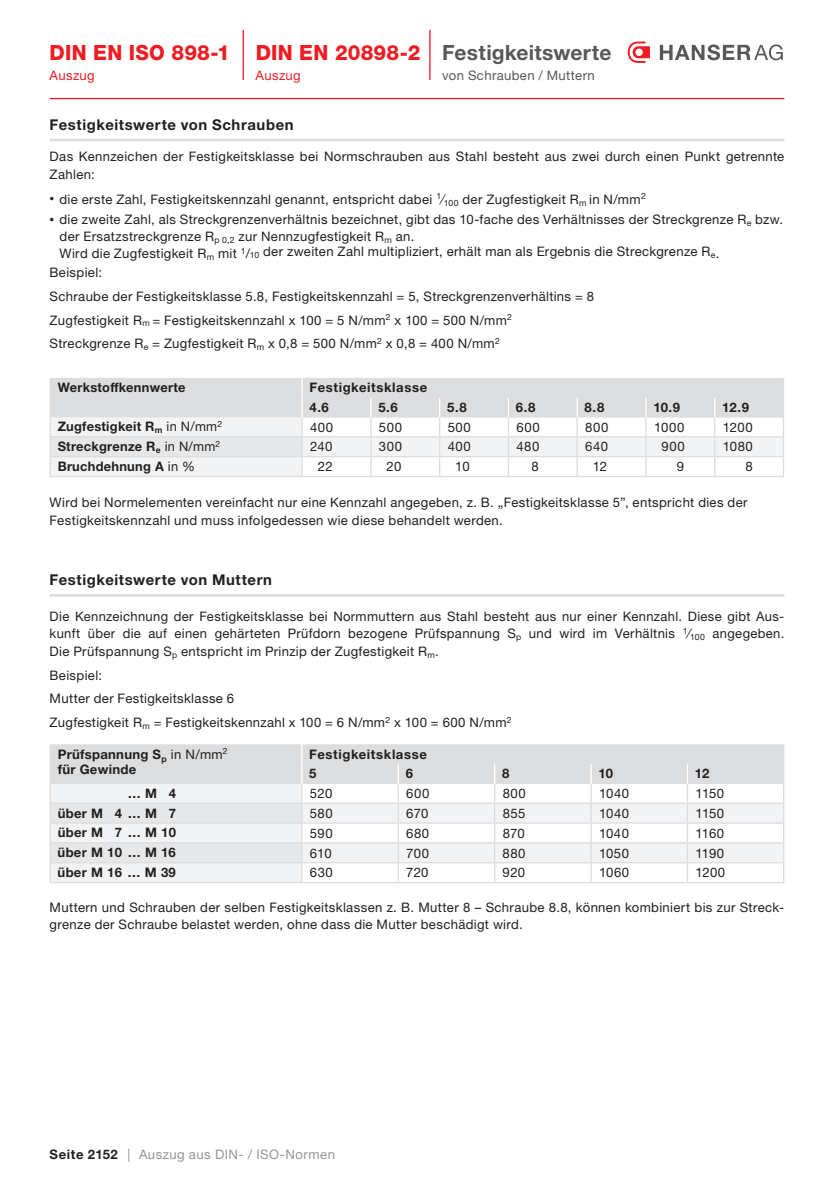
<style>
.page{position:relative;width:834px;height:1181px;background:#fff}
.page>*{position:absolute;margin:0;border:0;box-sizing:border-box;transform-origin:0 0}
.t1{font:800 21px "Helvetica Neue LT Pro";letter-spacing:.01em;color:#ee1d23;scale:.96 1}
.t2{font:700 14.88px "Helvetica Neue LTW1 G";letter-spacing:.04em;color:#231f20}
.t3{font:13.12px/17.5px "Helvetica Neue LTW1 G";letter-spacing:.025em;color:#231f20}
.t4{font:700 13.12px/14.9px "Helvetica Neue LTW1 G";letter-spacing:.02em;color:#231f20}
.t5{font:700 13.12px/19.8px "Helvetica Neue LTW1 G";letter-spacing:.045em;color:#231f20}
.t6{font:13.12px "Helvetica Neue LTW1 G";letter-spacing:.035em;color:#939598}
.t7{font:13.12px "Helvetica Neue LTW1 G";letter-spacing:.025em;color:#57585a}
.t8{font:13.12px "Helvetica Neue LTW1 G";letter-spacing:.03em;color:#ee1d23}
.s1{font-family:"Helvetica Neue LTW1 G";font-weight:700;color:#57585a}
.s2{font-size:9.62px}
.s3{font-size:8.58px}
.s4{font-weight:400}
.s5{font-weight:700;color:#231f20}
</style>
<div class="page">
<hr style="left:50px;top:98px;width:734px;height:1px;background:#ee1d23">
<hr style="left:242px;top:30px;width:2px;height:30px;background:#ee1d23">
<hr style="left:429px;top:30px;width:1px;height:30px;background:#ee1d23">
<hr style="left:242px;top:60px;width:2px;height:20px;background:#ee1d23">
<svg style="left:429px;top:60px;width:1px;height:20px"></svg>
<hr style="left:302px;top:476px;width:69px;height:1px;background:#dcdddf">
<hr style="left:371px;top:476px;width:68px;height:1px;background:#dcdddf">
<hr style="left:439px;top:476px;width:69px;height:1px;background:#dcdddf">
<hr style="left:508px;top:476px;width:69px;height:1px;background:#dcdddf">
<hr style="left:577px;top:476px;width:68px;height:1px;background:#dcdddf">
<hr style="left:645px;top:476px;width:69px;height:1px;background:#dcdddf">
<hr style="left:714px;top:476px;width:70px;height:1px;background:#dcdddf">
<hr style="left:50px;top:476px;width:252px;height:1px;background:#dcdddf">
<svg style="left:50px;top:378px;width:734px;height:98px"></svg>
<hr style="left:50px;top:436px;width:252px;height:1px;background:#dcdddf">
<hr style="left:302px;top:882px;width:96px;height:1px;background:#dcdddf">
<hr style="left:398px;top:882px;width:96px;height:1px;background:#dcdddf">
<hr style="left:494px;top:882px;width:97px;height:1px;background:#dcdddf">
<hr style="left:591px;top:882px;width:96px;height:1px;background:#dcdddf">
<hr style="left:687px;top:882px;width:97px;height:1px;background:#dcdddf">
<svg style="left:50px;top:744px;width:734px;height:138px"></svg>
<hr style="left:50px;top:882px;width:252px;height:1px;background:#dcdddf">
<hr style="left:50px;top:139px;width:734px;height:2px;background:#dcdddf">
<hr style="left:50px;top:594px;width:734px;height:3px;background:#dcdddf">
<svg style="left:627px;top:42px;width:22px;height:21px"></svg>
<svg style="left:659px;top:44px;width:123px;height:16px"></svg>
<h1 class="t1" style="left:50px;top:40px;width:586px">DIN EN ISO 898-1 DIN EN 20898-2 <span class="s1">Festigkeitswerte</span></h1>
<p class="t8" style="left:50px;top:67px;width:47px">Auszug</p>
<p class="t8" style="left:255px;top:67px;width:47px">Auszug</p>
<p class="t7" style="left:442px;top:67px;width:154px">von Schrauben / Muttern</p>
<p class="t2" style="left:50px;top:115px;width:245px">Festigkeitswerte von Schrauben</p>
<p class="t3" style="left:50px;top:148px;width:736px">Das Kennzeichen der Festigkeitsklasse bei Normschrauben aus Stahl besteht aus zwei durch einen Punkt getrennte<br>Zahlen:</p>
<p class="t3" style="left:50px;top:190px;width:597px"><span class="s2">•</span> die erste Zahl, Festigkeitskennzahl genannt, entspricht dabei <sup>1</sup>/<sub>100</sub> der Zugfestigkeit R<sub>m</sub> in N/mm<sup>2</sup></p>
<p class="t3" style="left:60px;top:211px;width:725px;line-height:16.6px;text-indent:-10px"><span class="s2">•</span> die zweite Zahl, als Streckgrenzenverhältnis bezeichnet, gibt das 10-fache des Verhältnisses der Streckgrenze R<sub>e</sub> bzw. der Ersatzstreckgrenze R<sub>p</sub> <sub>0,2</sub> zur Nennzugfestigkeit R<sub>m</sub> an.</p>
<p class="t3" style="left:50px;top:240px;width:671px;line-height:21.2px;text-indent:10px">Wird die Zugfestigkeit R<sub>m</sub> mit <span class="s3">1</span>/<sub>10</sub> der zweiten Zahl multipliziert, erhält man als Ergebnis die Streckgrenze R<sub>e</sub>.<br>Beispiel:</p>
<p class="t3" style="left:50px;top:284px;width:546px;line-height:23.6px">Schraube der Festigkeitsklasse 5.8, Festigkeitskennzahl = 5, Streckgrenzenverhältins = 8<br>Zugfestigkeit R<sub>m</sub> = Festigkeitskennzahl x 100 = 5 N/mm<sup>2</sup> x 100 = 500 N/mm<sup>2<br></sup>Streckgrenze R<sub>e</sub> = Zugfestigkeit R<sub>m</sub> x 0,8 = 500 N/mm<sup>2</sup> x 0,8 = 400 N/mm<sup>2</sup></p>
<p class="t4" style="left:58px;top:380px;width:129px">Werkstoffkennwerte</p>
<p class="t5" style="left:309px;top:377px;width:119px">Festigkeitsklasse<br>4.6</p>
<p class="t4" style="left:378px;top:400px;width:21px">5.6</p>
<p class="t4" style="left:447px;top:400px;width:21px">5.8</p>
<p class="t4" style="left:515px;top:400px;width:21px">6.8</p>
<p class="t4" style="left:584px;top:400px;width:21px">8.8</p>
<p class="t4" style="left:653px;top:400px;width:28px">10.9</p>
<p class="t4" style="left:722px;top:400px;width:29px">12.9</p>
<p class="t4" style="left:58px;top:419px;width:166px">Zugfestigkeit R<sub>m</sub> <span class="s4">in N/mm</span><sup>2</sup></p>
<p class="t3" style="left:310px;top:418px;width:25px">400</p>
<p class="t3" style="left:379px;top:418px;width:24px">500</p>
<p class="t3" style="left:447px;top:418px;width:24px">500</p>
<p class="t3" style="left:516px;top:418px;width:25px">600</p>
<p class="t3" style="left:585px;top:418px;width:25px">800</p>
<p class="t3" style="left:654px;top:418px;width:32px">1000</p>
<p class="t3" style="left:722px;top:418px;width:31px">1200</p>
<p class="t4" style="left:58px;top:439px;width:164px">Streckgrenze R<sub>e</sub> <span class="s4">in N/mm</span><sup>2</sup></p>
<p class="t3" style="left:310px;top:438px;width:24px">240</p>
<p class="t3" style="left:379px;top:438px;width:25px">300</p>
<p class="t3" style="left:447px;top:438px;width:25px">400</p>
<p class="t3" style="left:516px;top:438px;width:24px">480</p>
<p class="t3" style="left:585px;top:438px;width:24px">640</p>
<p class="t3" style="left:661px;top:438px;width:25px">900</p>
<p class="t3" style="left:722px;top:438px;width:32px">1080</p>
<p class="t4" style="left:58px;top:459px;width:139px">Bruchdehnung A <span class="s4">in %</span></p>
<p class="t3" style="left:318px;top:458px;width:16px">22</p>
<p class="t3" style="left:386px;top:458px;width:16px">20</p>
<p class="t3" style="left:455px;top:458px;width:16px">10</p>
<p class="t3" style="left:531px;top:458px;width:9px">8</p>
<p class="t3" style="left:592px;top:458px;width:16px">12</p>
<p class="t3" style="left:676px;top:458px;width:9px">9</p>
<p class="t3" style="left:745px;top:458px;width:9px">8</p>
<p class="t3" style="left:50px;top:493px;width:699px">Wird bei Normelementen vereinfacht nur eine Kennzahl angegeben, z. B. „Festigkeitsklasse 5”, entspricht dies der<br>Festigkeitskennzahl und muss infolgedessen wie diese behandelt werden.</p>
<p class="t2" style="left:50px;top:570px;width:224px">Festigkeitswerte von Muttern</p>
<p class="t3" style="left:50px;top:607px;width:736px;text-align:justify">Die Kennzeichnung der Festigkeitsklasse bei Normmuttern aus Stahl besteht aus nur einer Kennzahl. Diese gibt Aus&shy;kunft über die auf einen gehärteten Prüfdorn bezogene Prüfspannung S<sub>p</sub> und wird im Verhältnis <sup>1</sup>/<sub>100</sub> angegeben.<br>Die Prüfspannung S<sub>p</sub> entspricht im Prinzip der Zugfestigkeit R<sub>m</sub>.</p>
<p class="t3" style="left:50px;top:663px;width:463px;line-height:23.6px">Beispiel:<br>Mutter der Festigkeitsklasse 6<br>Zugfestigkeit R<sub>m</sub> = Festigkeitskennzahl x 100 = 6 N/mm<sup>2</sup> x 100 = 600 N/mm<sup>2</sup></p>
<p class="t4" style="left:58px;top:746px;width:171px">Prüfspannung S<sub>p</sub> <span class="s4">in N/mm</span><sup>2 </sup>für Gewinde</p>
<p class="t5" style="left:309px;top:744px;width:119px">Festigkeitsklasse<br>5</p>
<p class="t4" style="left:405px;top:766px;width:9px">6</p>
<p class="t4" style="left:502px;top:766px;width:9px">8</p>
<p class="t4" style="left:598px;top:766px;width:16px">10</p>
<p class="t4" style="left:694px;top:766px;width:16px">12</p>
<p class="t4" style="left:128px;top:785px;width:50px">… M 4</p>
<p class="t3" style="left:310px;top:784px;width:24px">520</p>
<p class="t3" style="left:406px;top:784px;width:25px">600</p>
<p class="t3" style="left:502px;top:784px;width:25px">800</p>
<p class="t3" style="left:599px;top:784px;width:31px">1040</p>
<p class="t3" style="left:695px;top:784px;width:30px">1150</p>
<p class="t4" style="left:58px;top:805px;width:120px">über M 4 … M 7</p>
<p class="t3" style="left:310px;top:804px;width:24px">580</p>
<p class="t3" style="left:406px;top:804px;width:24px">670</p>
<p class="t3" style="left:502px;top:804px;width:24px">855</p>
<p class="t3" style="left:599px;top:804px;width:31px">1040</p>
<p class="t3" style="left:695px;top:804px;width:30px">1150</p>
<p class="t4" style="left:58px;top:825px;width:120px">über M 7 … M 10</p>
<p class="t3" style="left:310px;top:824px;width:24px">590</p>
<p class="t3" style="left:406px;top:824px;width:24px">680</p>
<p class="t3" style="left:502px;top:824px;width:24px">870</p>
<p class="t3" style="left:599px;top:824px;width:31px">1040</p>
<p class="t3" style="left:695px;top:824px;width:30px">1160</p>
<p class="t4" style="left:58px;top:845px;width:120px">über M 10 … M 16</p>
<p class="t3" style="left:310px;top:844px;width:23px">610</p>
<p class="t3" style="left:406px;top:844px;width:24px">700</p>
<p class="t3" style="left:502px;top:844px;width:24px">880</p>
<p class="t3" style="left:599px;top:844px;width:31px">1050</p>
<p class="t3" style="left:695px;top:844px;width:30px">1190</p>
<p class="t4" style="left:58px;top:865px;width:120px">über M 16 … M 39</p>
<p class="t3" style="left:310px;top:864px;width:24px">630</p>
<p class="t3" style="left:406px;top:864px;width:24px">720</p>
<p class="t3" style="left:502px;top:864px;width:24px">920</p>
<p class="t3" style="left:599px;top:864px;width:32px">1060</p>
<p class="t3" style="left:695px;top:864px;width:31px">1200</p>
<p class="t3" style="left:50px;top:898px;width:736px">Muttern und Schrauben der selben Festigkeitsklassen z. B. Mutter 8 – Schraube 8.8, können kombiniert bis zur Streck&shy;grenze der Schraube belastet werden, ohne dass die Mutter beschädigt wird.</p>
<p class="t6" style="left:50px;top:1146px;width:287px"><span class="s5">Seite 2152</span> | Auszug aus DIN- / ISO-Normen</p>
</div>
